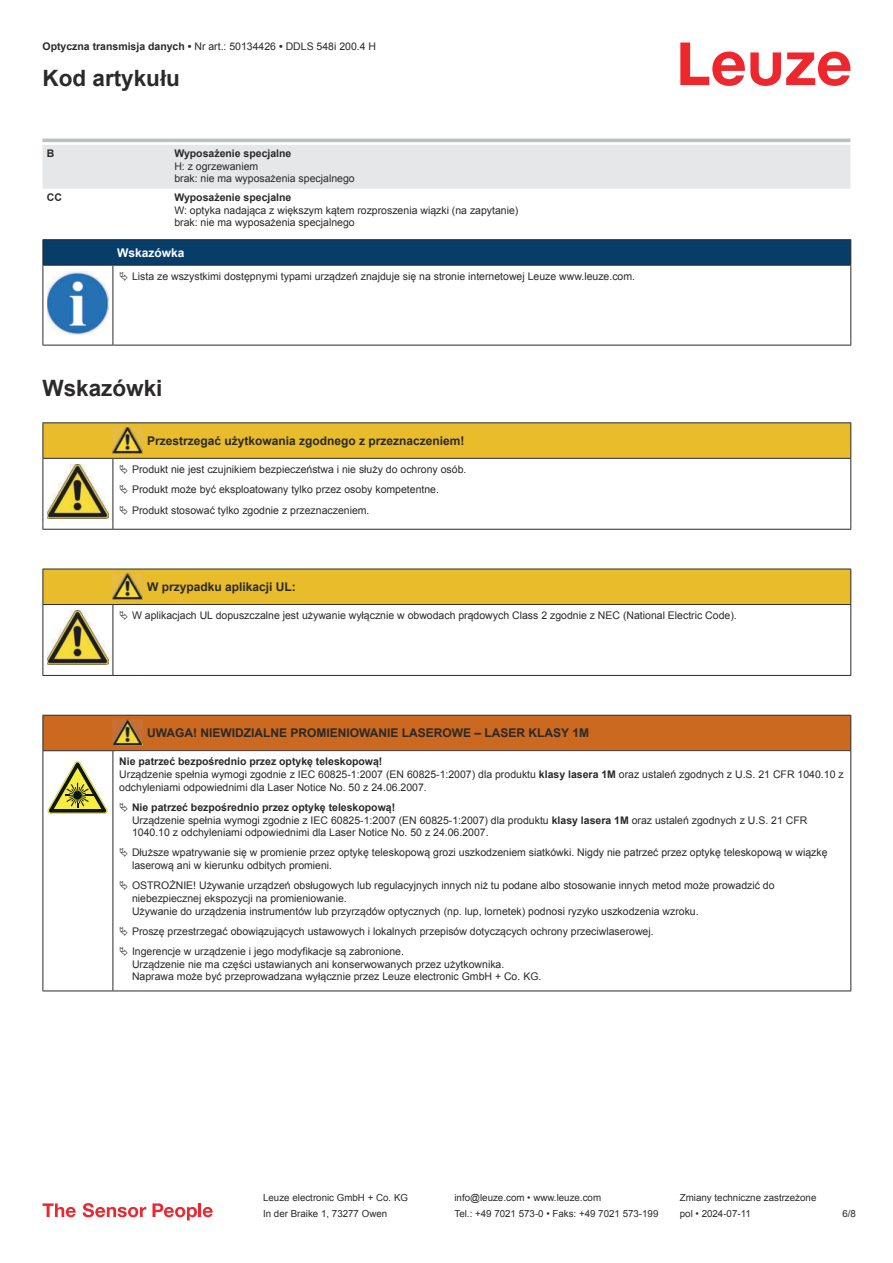
<style>
.page{position:relative;width:893px;height:1263px;background:#fff}
.page>*{position:absolute;margin:0;border:0;box-sizing:border-box;transform-origin:0 0}
.t1{font:700 22.5px "Arial";color:#2b292a}
.t2{font:700 12px "Arial";color:#2b292a}
.t3{font:700 12px "Arial";color:#fff}
.t4{font:10.5px/12.6px "Arial";color:#2b292a}
.t5{font:700 10.5px "Arial";color:#2b292a}
.t6{font:9.75px "Arial";color:#2b292a}
.s1{font-weight:700}
</style>
<div class="page">
<svg style="left:680px;top:43px;width:170px;height:43px"></svg>
<svg style="left:43px;top:138px;width:807px;height:1px"></svg>
<div style="left:43px;top:145px;width:807px;height:44px;background:#e6e7e9"></div>
<hr style="left:43px;top:139px;width:127px;height:3px;background:#bdbfc1">
<hr style="left:170px;top:139px;width:680px;height:3px;background:#bdbfc1">
<svg style="left:43px;top:1203px;width:33px;height:14px"></svg>
<svg style="left:83px;top:1203px;width:63px;height:14px"></svg>
<svg style="left:153px;top:1203px;width:44px;height:17px"></svg>
<hr style="left:198px;top:1203px;width:3px;height:14px;background:#ed272d">
<svg style="left:203px;top:1207px;width:10px;height:10px"></svg>
<svg style="left:44px;top:266px;width:806px;height:79px"></svg>
<hr style="left:43px;top:239px;width:70px;height:1px;background:#2b292a">
<hr style="left:43px;top:265px;width:70px;height:1px;background:#2b292a">
<hr style="left:113px;top:239px;width:738px;height:1px;background:#2b292a">
<svg style="left:43px;top:240px;width:808px;height:25px;background:#063c67"></svg>
<hr style="left:113px;top:265px;width:738px;height:1px;background:#2b292a">
<hr style="left:43px;top:266px;width:1px;height:75px;background:#2b292a">
<hr style="left:113px;top:266px;width:1px;height:75px;background:#2b292a">
<hr style="left:850px;top:266px;width:1px;height:75px;background:#2b292a">
<hr style="left:43px;top:345px;width:70px;height:1px;background:#2b292a">
<hr style="left:113px;top:345px;width:738px;height:1px;background:#2b292a">
<img style="left:47px;top:272px;width:61px;height:62px">
<div style="left:115px;top:266px;width:734px;height:20px;background:#fff"></div>
<hr style="left:43px;top:422px;width:70px;height:1px;background:#2b292a">
<hr style="left:113px;top:422px;width:30px;height:1px;background:#2b292a">
<hr style="left:143px;top:422px;width:708px;height:1px;background:#2b292a">
<hr style="left:43px;top:529px;width:70px;height:1px;background:#2b292a">
<hr style="left:113px;top:529px;width:30px;height:1px;background:#2b292a">
<hr style="left:143px;top:529px;width:708px;height:1px;background:#2b292a">
<div style="left:44px;top:570px;width:806px;height:34px;background:#e8bc2a"></div>
<svg style="left:44px;top:605px;width:806px;height:70px"></svg>
<hr style="left:43px;top:569px;width:70px;height:1px;background:#2b292a">
<hr style="left:43px;top:569px;width:1px;height:35px;background:#2b292a">
<hr style="left:43px;top:604px;width:70px;height:1px;background:#2b292a">
<hr style="left:113px;top:569px;width:30px;height:1px;background:#2b292a">
<hr style="left:113px;top:604px;width:30px;height:1px;background:#2b292a">
<hr style="left:143px;top:569px;width:708px;height:1px;background:#2b292a">
<hr style="left:850px;top:569px;width:1px;height:35px;background:#2b292a">
<hr style="left:143px;top:604px;width:708px;height:1px;background:#2b292a">
<hr style="left:43px;top:605px;width:1px;height:66px;background:#2b292a">
<hr style="left:113px;top:605px;width:1px;height:66px;background:#2b292a">
<hr style="left:850px;top:605px;width:1px;height:66px;background:#2b292a">
<hr style="left:43px;top:675px;width:70px;height:1px;background:#2b292a">
<hr style="left:113px;top:675px;width:30px;height:1px;background:#2b292a">
<hr style="left:143px;top:675px;width:708px;height:1px;background:#2b292a">
<img style="left:113px;top:573px;width:30px;height:26px">
<img style="left:47px;top:611px;width:61px;height:54px">
<div style="left:115px;top:605px;width:734px;height:21px;background:#fff"></div>
<div style="left:44px;top:716px;width:806px;height:34px;background:#ca691f"></div>
<hr style="left:43px;top:715px;width:70px;height:1px;background:#2b292a">
<hr style="left:43px;top:716px;width:1px;height:34px;background:#2b292a">
<hr style="left:43px;top:750px;width:70px;height:1px;background:#2b292a">
<hr style="left:113px;top:715px;width:30px;height:1px;background:#2b292a">
<hr style="left:113px;top:750px;width:30px;height:1px;background:#2b292a">
<hr style="left:143px;top:715px;width:708px;height:1px;background:#2b292a">
<hr style="left:850px;top:716px;width:1px;height:34px;background:#2b292a">
<hr style="left:143px;top:750px;width:708px;height:1px;background:#2b292a">
<hr style="left:43px;top:751px;width:1px;height:235px;background:#2b292a">
<hr style="left:113px;top:751px;width:1px;height:235px;background:#2b292a">
<hr style="left:850px;top:751px;width:1px;height:235px;background:#2b292a">
<hr style="left:43px;top:990px;width:70px;height:1px;background:#2b292a">
<hr style="left:113px;top:990px;width:30px;height:1px;background:#2b292a">
<hr style="left:143px;top:990px;width:708px;height:1px;background:#2b292a">
<img style="left:113px;top:719px;width:30px;height:27px">
<svg style="left:47px;top:761px;width:60px;height:53px"></svg>
<svg style="left:115px;top:751px;width:734px;height:1px"></svg>
<svg style="left:43px;top:423px;width:808px;height:106px"></svg>
<p class="t4" style="left:43px;top:41px;width:335px"><span class="s1">Optyczna transmisja danych •</span> Nr art.: 50134426 <span class="s1">•</span> DDLS 548i 200.4 H</p>
<h1 class="t1" style="left:43px;top:63px;width:139px">Kod artykułu</h1>
<p class="t5" style="left:47px;top:149px;width:9px">B</p>
<p class="t5" style="left:174px;top:146px;width:119px">Wyposażenie specjalne</p>
<p class="t4" style="left:174px;top:160px;width:182px">H: z ogrzewaniem<br>brak: nie ma wyposażenia specjalnego</p>
<p class="t5" style="left:47px;top:193px;width:17px">CC</p>
<p class="t5" style="left:174px;top:190px;width:119px">Wyposażenie specjalne</p>
<p class="t4" style="left:174px;top:203px;width:346px">W: optyka nadająca z większym kątem rozproszenia wiązki (na zapytanie) brak: nie ma wyposażenia specjalnego</p>
<p class="t3" style="left:117px;top:244px;width:69px">Wskazówka</p>
<p class="t4" style="left:132px;top:270px;width:505px">Lista ze wszystkimi dostępnymi typami urządzeń znajduje się na stronie internetowej Leuze www.leuze.com.</p>
<h1 class="t1" style="left:43px;top:373px;width:122px">Wskazówki</h1>
<p class="t2" style="left:147px;top:432px;width:319px">Przestrzegać użytkowania zgodnego z przeznaczeniem!</p>
<p class="t4" style="left:132px;top:459px;width:336px;line-height:20.2px">Produkt nie jest czujnikiem bezpieczeństwa i nie służy do ochrony osób.<br>Produkt może być eksploatowany tylko przez osoby kompetentne.<br>Produkt stosować tylko zgodnie z przeznaczeniem.</p>
<p class="t2" style="left:147px;top:578px;width:150px">W przypadku aplikacji UL:</p>
<p class="t4" style="left:132px;top:609px;width:606px">W aplikacjach UL dopuszczalne jest używanie wyłącznie w obwodach prądowych Class 2 zgodnie z NEC (National Electric Code).</p>
<p class="t2" style="left:147px;top:724px;width:443px">UWAGA! NIEWIDZIALNE PROMIENIOWANIE LASEROWE – LASER KLASY 1M</p>
<p class="t4" style="left:119px;top:755px;width:726px"><span class="s1">Nie patrzeć bezpośrednio przez optykę teleskopową!<br></span>Urządzenie spełnia wymogi zgodnie z IEC 60825-1:2007 (EN 60825-1:2007) dla produktu <span class="s1">klasy lasera 1M</span> oraz ustaleń zgodnych z U.S. 21 CFR 1040.10 z odchyleniami odpowiednimi dla Laser Notice No. 50 z 24.06.2007.</p>
<p class="t4" style="left:132px;top:801px;width:677px"><span class="s1">Nie patrzeć bezpośrednio przez optykę teleskopową!<br></span>Urządzenie spełnia wymogi zgodnie z IEC 60825-1:2007 (EN 60825-1:2007) dla produktu <span class="s1">klasy lasera 1M</span> oraz ustaleń zgodnych z U.S. 21 CFR<br>1040.10 z odchyleniami odpowiednimi dla Laser Notice No. 50 z 24.06.2007.</p>
<p class="t4" style="left:132px;top:846px;width:697px">Dłuższe wpatrywanie się w promienie przez optykę teleskopową grozi uszkodzeniem siatkówki. Nigdy nie patrzeć przez optykę teleskopową w wiązkę laserową ani w kierunku odbitych promieni.</p>
<p class="t4" style="left:132px;top:879px;width:644px">OSTROŻNIE! Używanie urządzeń obsługowych lub regulacyjnych innych niż tu podane albo stosowanie innych metod może prowadzić do niebezpiecznej ekspozycji na promieniowanie.<br>Używanie do urządzenia instrumentów lub przyrządów optycznych (np. lup, lornetek) podnosi ryzyko uszkodzenia wzroku.</p>
<p class="t4" style="left:132px;top:921px;width:523px;line-height:20.2px">Proszę przestrzegać obowiązujących ustawowych i lokalnych przepisów dotyczących ochrony przeciwlaserowej.<br>Ingerencje w urządzenie i jego modyfikacje są zabronione.</p>
<p class="t4" style="left:132px;top:958px;width:411px">Urządzenie nie ma części ustawianych ani konserwowanych przez użytkownika.<br>Naprawa może być przeprowadzana wyłącznie przez Leuze electronic GmbH + Co. KG.</p>
<p class="t6" style="left:263px;top:1191px;width:146px">Leuze electronic GmbH + Co. KG</p>
<p class="t6" style="left:454px;top:1191px;width:148px">info@leuze.com • www.leuze.com</p>
<p class="t6" style="left:680px;top:1191px;width:138px">Zmiany techniczne zastrzeżone</p>
<p class="t6" style="left:263px;top:1207px;width:126px">In der Braike 1, 73277 Owen</p>
<p class="t6" style="left:454px;top:1207px;width:205px">Tel.: +49 7021 573-0 • Faks: +49 7021 573-199</p>
<p class="t6" style="left:680px;top:1207px;width:72px">pol • 2024-07-11</p>
<p class="t6" style="left:842px;top:1210px;width:15px">6 /8</p>
</div>
